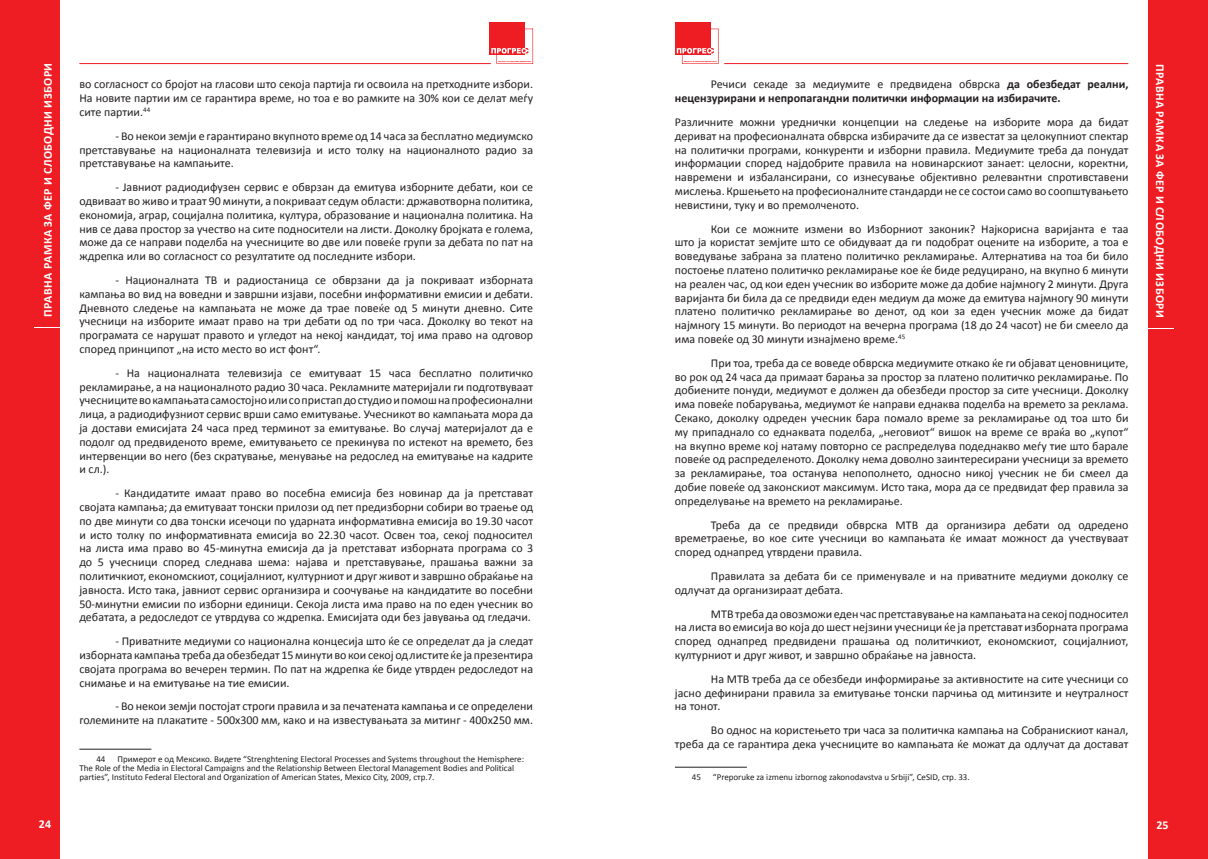
<style>
.page{position:relative;width:1208px;height:859px;background:#fff}
.page>*{position:absolute;margin:0;border:0;box-sizing:border-box;transform-origin:0 0}
.t1{font:12px/13.8px "Calibri";color:#231f20;text-align:justify}
.t2{font:700 12px/13.8px "Calibri";color:#231f20}
.t3{font:700 12px "Calibri";letter-spacing:.04em;color:#fff}
.t4{font:9px/9px "Calibri";color:#231f20}
.s1{font-weight:400}
</style>
<div class="page">
<div style="left:1148px;top:0;width:60px;height:859px;background:#ee1d23"></div>
<div style="left:0;top:0;width:60px;height:859px;background:#ee1d23"></div>
<div style="left:675px;top:23px;width:35px;height:32px;background:#ee1d23"></div>
<svg style="left:677px;top:29px;width:41px;height:35px"></svg>
<div style="left:489px;top:23px;width:36px;height:32px;background:#ee1d23"></div>
<svg style="left:491px;top:29px;width:42px;height:35px"></svg>
<hr style="left:724px;top:63px;width:404px;height:1px;background:#ee1d23">
<hr style="left:79px;top:63px;width:412px;height:1px;background:#ee1d23">
<hr style="left:79px;top:749px;width:72px;height:1px;background:#231f20">
<hr style="left:675px;top:767px;width:72px;height:1px;background:#231f20">
<p class="t3" style="left:40px;top:317px;width:256px;rotate:-90deg">Правна рамка за фер и слободни избори</p>
<p class="t1" style="left:79px;top:78px;width:455px">во согласност со бројот на гласови што секоја партија ги освоила на претходните избори.<br>На новите партии им се гарантира време, но тоа е во рамките на 30% кои се делат меѓу сите партии.<sup>44</sup></p>
<p class="t1" style="left:79px;top:129px;width:455px;text-indent:36px">- Во некои земји е гарантирано вкупното време од 14 часа за бесплатно медиумско претставување на националната телевизија и исто толку на националното радио за претставување на кампањите.</p>
<p class="t1" style="left:79px;top:180px;width:455px;text-indent:36px">- Јавниот радиодифузен сервис е обврзан да емитува изборните дебати, кои се одвиваат во живо и траат 90 минути, а покриваат седум области: државотворна политика, економија, аграр, социјална политика, култура, образование и национална политика. На нив се дава простор за учество на сите подносители на листи. Доколку бројката е голема, може да се направи поделба на учесниците во две или повеќе групи за дебата по пат на ждрепка или во согласност со резултатите од последните избори.</p>
<p class="t1" style="left:79px;top:273px;width:455px;text-indent:36px">- Националната ТВ и радиостаница се обврзани да ја покриваат изборната кампања во вид на воведни и завршни изјави, посебни информативни емисии и дебати.<br>Дневното следење на кампањата не може да трае повеќе од 5 минути дневно. Сите учесници на изборите имаат право на три дебати од по три часа. Доколку во текот на програмата се нарушат правото и угледот на некој кандидат, тој има право на одговор според принципoт „на исто место во ист фонт“.</p>
<p class="t1" style="left:79px;top:366px;width:455px;text-indent:36px">- На националната телевизија се емитуваат 15 часа бесплатно политичко рекламирање, а на националното радио 30 часа. Рекламните материјали ги подготвуваат учесниците во кампањата самостојно или со пристап до студио и помош на професионални лица, а радиодифузниот сервис врши само емитување. Учесникот во кампањата мора да ја достави емисијата 24 часа пред терминот за емитување. Во случај материјалот да е подолг од предвиденото време, емитувањето се прекинува по истекот на времето, без интервенции во него (без скратување, менување на редослед на емитување на кадрите и сл.).</p>
<p class="t1" style="left:79px;top:486px;width:455px;text-indent:36px">- Кандидатите имаат право во посебна емисија без новинар да ја претстават својата кампања; да емитуваат тонски прилози од пет предизборни собири во траење од по две минути со два тонски исечоци по ударната информативна емисија во 19.30 часот и исто толку по информативната емисија во 22.30 часот. Освен тоа, секој подносител на листа има право во 45-минутна емисија да ја претстават изборната програма со 3 до 5 учесници според следнава шема: најава и претставување, прашања важни за политичкиот, економскиот, социјалниот, културниот и друг живот и завршно обраќање на јавноста. Исто така, јавниот сервис организира и соочување на кандидатите во посебни 50-минутни емисии по изборни единици. Секоја листа има право на по еден учесник во дебатата, а редоследот се утврдува со ждрепка. Емисијата оди без јавувања од гледачи.</p>
<p class="t1" style="left:79px;top:634px;width:455px;text-indent:36px">- Приватните медиуми со национална концесија што ќе се определат да ја следат изборната кампања треба да обезбедат 15 минути во кои секој од листите ќе ја презентира својата програма во вечерен термин. По пат на ждрепка ќе биде утврден редоследот на снимање и на емитување на тие емисии.</p>
<p class="t1" style="left:79px;top:700px;width:455px;text-align:right">- Во некои земји постојат строги правила и за печатената кампања и се определени големините на плакатите - 500х300 мм, како и на известувањата за митинг - 400х250 мм.</p>
<p class="t4" style="left:96px;top:754px;width:11px">44</p>
<p class="t4" style="left:79px;top:754px;width:446px;text-indent:38px">Примерот е од Мексико. Видете “Strenghtening Electoral Processes and Systems throughout the Hemisphere:<br>The Role of the Media in Electoral Campaigns and the Relationship Between Electoral Management Bodies and Political parties”, Instituto Federal Electoral and Organization of American States, Mexico City, 2009, стр.7.</p>
<p class="t2" style="left:675px;top:77px;width:455px;text-indent:36px"><span class="s1">Речиси секаде за медиумите е предвидена обврска</span> да обезбедат реални, нецензурирани и непропагандни политички информации на избирачите.</p>
<p class="t1" style="left:675px;top:115px;width:455px">Различните можни уреднички концепции на следење на изборите мора да бидат дериват на професионалната обврска избирачите да се известат за целокупниот спектар на политички програми, конкуренти и изборни правила. Медиумите треба да понудат информации според најдобрите правила на новинарскиот занает: целосни, коректни, навремени и избалансирани, со изнесување објективно релевантни спротивставени мислења. Кршењето на професионалните стандарди не се состои само во соопштувањето невистини, туку и во премолченото.</p>
<p class="t1" style="left:675px;top:222px;width:455px;text-indent:36px">Кои се можните измени во Изборниот законик? Најкорисна варијанта е таа што ја користат земјите што се обидуваат да ги подобрат оцените на изборите, а тоа е воведување забрана за платено политичко рекламирање. Алтернатива на тоа би било постоење платено политичко рекламирање кое ќе биде редуцирано, на вкупно 6 минути на реален час, од кои еден учесник во изборите може да добие најмногу 2 минути. Друга варијанта би била да се предвиди еден медиум да може да емитува најмногу 90 минути платено политичко рекламирање во денот, од кои за еден учесник може да бидат најмногу 15 минути. Во периодот на вечерна програма (18 до 24 часот) не би смеело да има повеќе од 30 минути изнајмено време.<sup>45</sup></p>
<p class="t1" style="left:675px;top:356px;width:455px;text-indent:36px">При тоа, треба да се воведе обврска медиумите откако ќе ги објават ценовниците, во рок од 24 часа да примаат барања за простор за платено политичко рекламирање. По добиените понуди, медиумот е должен да обезбеди простор за сите учесници. Доколку има повеќе побарувања, медиумот ќе направи еднаква поделба на времето за реклама.<br>Секако, доколку одреден учесник бара помало време за рекламирање од тоа што би му припаднало со еднаквата поделба, „неговиот“ вишок на време се враќа во „купот“ на вкупно време кој натаму повторно се распределува подеднакво меѓу тие што барале повеќе од распределеното. Доколку нема доволно заинтересирани учесници за времето за рекламирање, тоа останува непополнето, односно никој учесник не би смеел да добие повеќе од законскиот максимум. Исто така, мора да се предвидат фер правила за определување на времето на рекламирање.</p>
<p class="t1" style="left:675px;top:518px;width:455px;text-indent:36px">Треба да се предвиди обврска МТВ да организира дебати од одредено времетраење, во кое сите учесници во кампањата ќе имаат можност да учествуваат според однапред утврдени правила.</p>
<p class="t1" style="left:675px;top:569px;width:455px;text-indent:36px">Правилата за дебата би се применувале и на приватните медиуми доколку се одлучат да организираат дебата.</p>
<p class="t1" style="left:675px;top:607px;width:455px;text-indent:36px">МТВ треба да овозможи еден час претставување на кампањата на секој подносител на листа во емисија во која до шест нејзини учесници ќе ја претстават изборната програма според однапред предвидени прашања од политичкиот, економскиот, социјалниот, културниот и друг живот, и завршно обраќање на јавноста.</p>
<p class="t1" style="left:675px;top:672px;width:455px;text-indent:36px">На МТВ треба да се обезбеди информирање за активностите на сите учесници со јасно дефинирани правила за емитување тонски парчиња од митинзите и неутралност на тонот.</p>
<p class="t1" style="left:675px;top:723px;width:455px;text-align:right">Во однос на користењето три часа за политичка кампања на Собранискиот канал,<br>треба да се гарантира дека учесниците во кампањата ќе можат да одлучат да достават</p>
<p class="t4" style="left:692px;top:772px;width:11px">45</p>
<p class="t4" style="left:713px;top:772px;width:258px">“Preporuke za izmenu izbornog zakonodavstva u Srbiji”, CeSID, стр. 33.</p>
<p class="t3" style="left:1168px;top:64px;width:256px;rotate:90deg">Правна рамка за фер и слободни избори</p>
<p class="t3" style="left:39px;top:817px;width:14px">24</p>
<p class="t3" style="left:1156px;top:818px;width:14px">25</p>
</div>
